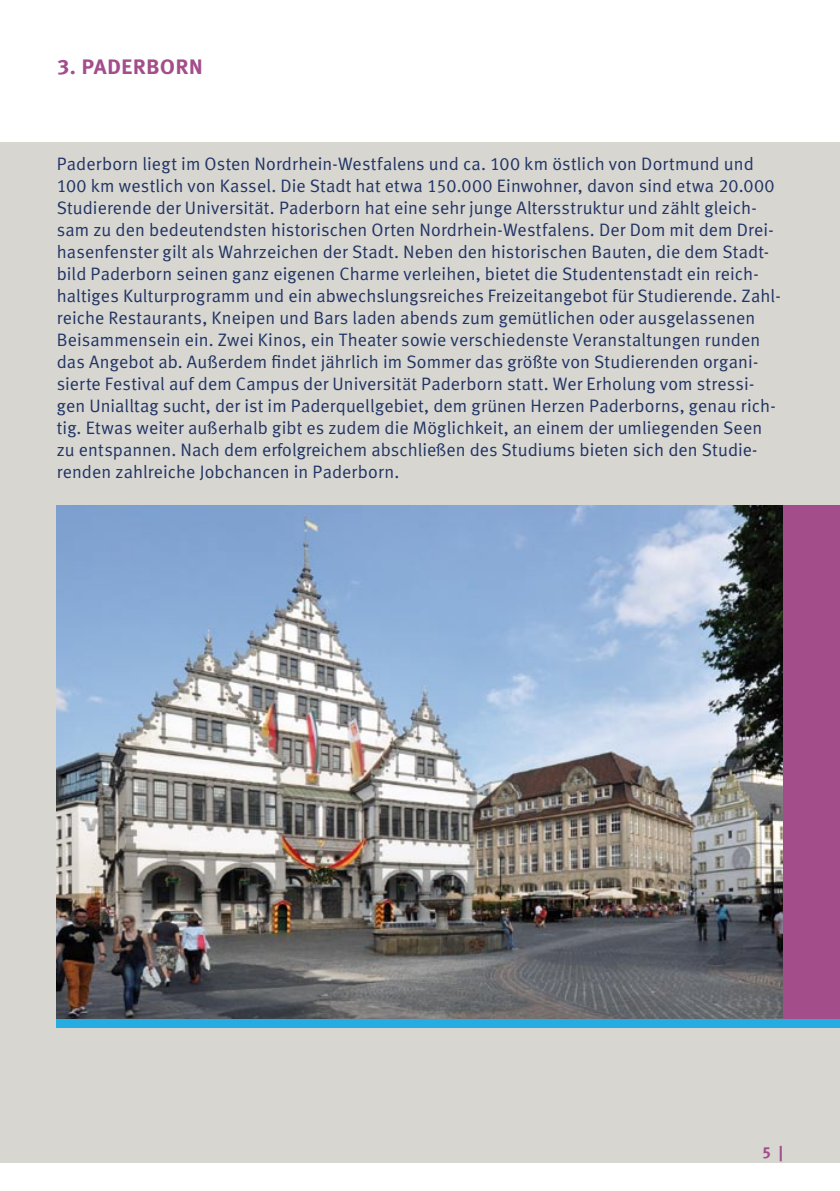
<style>
.page{position:relative;width:840px;height:1191px;background:#fff}
.page>*{position:absolute;margin:0;border:0;box-sizing:border-box;transform-origin:0 0}
.t1{font:20.8px "Meta Bold LF Caps";letter-spacing:.01em;color:#a34d8b;scale:1.05 1}
.t2{font:18px/22px "Meta Normal LF";letter-spacing:.005em;color:#213465}
.t3{font:16px "Meta Bold LF Caps";color:#a34d8b}
</style>
<div class="page">
<div style="left:0;top:142px;width:839px;height:1020px;background:#d7d6d1"></div>
<img style="left:57px;top:506px;width:725px;height:513px">
<div style="left:782px;top:506px;width:57px;height:518px;background:#a34d8b"></div>
<div style="left:57px;top:1019px;width:782px;height:9px;background:#26ace0"></div>
<p class="t1" style="left:57px;top:54px;width:140px">3. PADERBORN</p>
<p class="t2" style="left:57px;top:153px;width:725px">Paderborn liegt im Osten Nordrhein-Westfalens und ca. 100 km östlich von Dortmund und 100 km westlich von Kassel. Die Stadt hat etwa 150.000 Einwohner, davon sind etwa 20.000<br>Studierende der Universität. Paderborn hat eine sehr junge Altersstruktur und zählt gleich&shy;sam zu den bedeutendsten historischen Orten Nordrhein-Westfalens. Der Dom mit dem Drei&shy;hasenfenster gilt als Wahrzeichen der Stadt. Neben den historischen Bauten, die dem Stadt&shy;bild Paderborn seinen ganz eigenen Charme verleihen, bietet die Studentenstadt ein reich&shy;haltiges Kulturprogramm und ein abwechslungsreiches Freizeitangebot für Studierende. Zahl&shy;reiche Restaurants, Kneipen und Bars laden abends zum gemütlichen oder ausgelassenen Beisammensein ein. Zwei Kinos, ein Theater sowie verschiedenste Veranstaltungen runden das Angebot ab. Außerdem findet jährlich im Sommer das größte von Studierenden organi&shy;sierte Festival auf dem Campus der Universität Paderborn statt. Wer Erholung vom stressi&shy;gen Unialltag sucht, der ist im Paderquellgebiet, dem grünen Herzen Paderborns, genau rich&shy;tig. Etwas weiter außerhalb gibt es zudem die Möglichkeit, an einem der umliegenden Seen zu entspannen. Nach dem erfolgreichem abschließen des Studiums bieten sich den Studie&shy;renden zahlreiche Jobchancen in Paderborn.</p>
<p class="t3" style="left:761px;top:1143px;width:23px">5 |</p>
</div>
